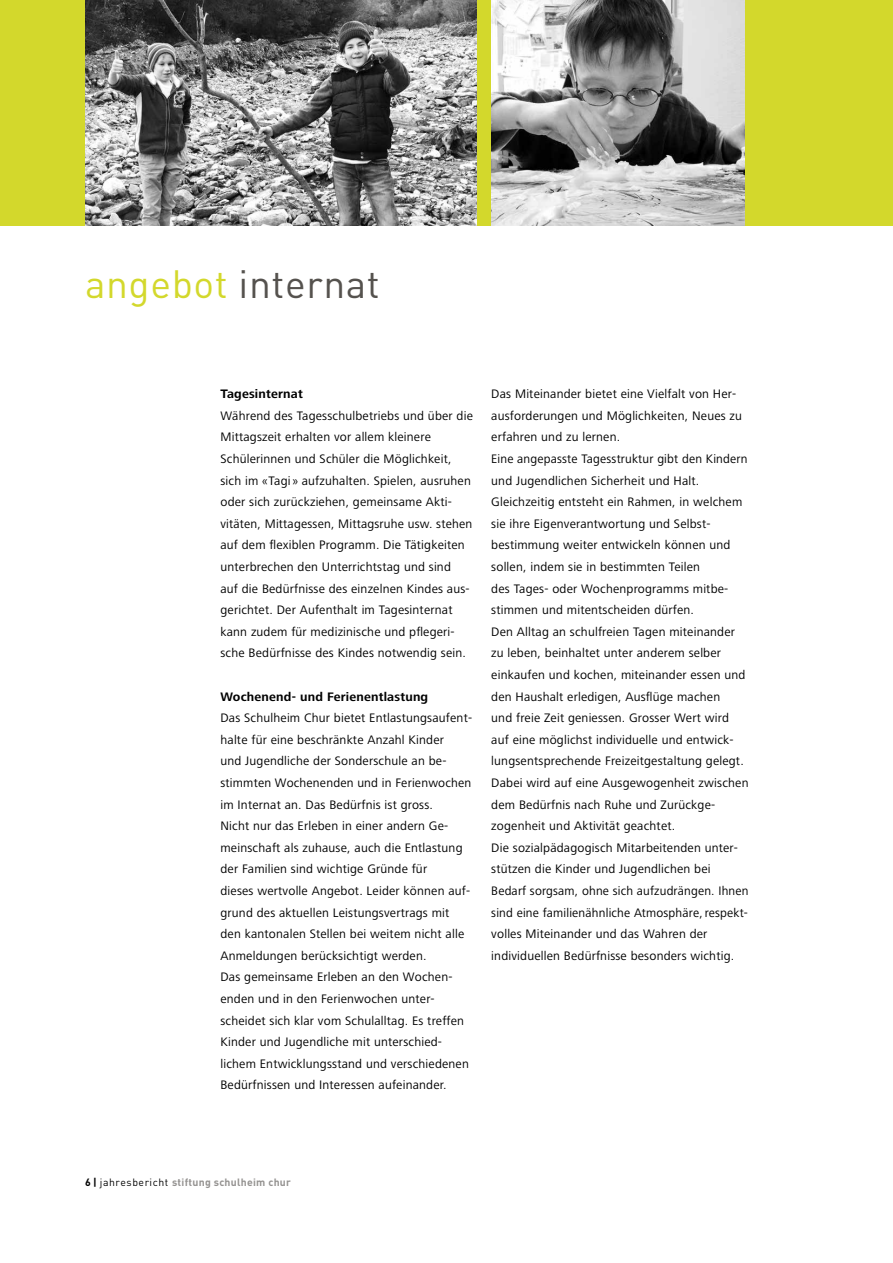
<style>
.page{position:relative;width:893px;height:1263px;background:#fff}
.page>*{position:absolute;margin:0;border:0;box-sizing:border-box;transform-origin:0 0}
.t1{font:39px "DINOT";letter-spacing:.015em;color:#55524e}
.t2{font:12.75px/21.6px "Frutiger Next LT";letter-spacing:.015em;color:#000}
.t3{font:700 12.75px "Frutiger Next LT";letter-spacing:.015em;color:#000}
.t4{font:700 10.5px "DINOT";letter-spacing:.025em;color:#949290}
.s1{color:#d3d82c}
.s2{color:#000}
.s3{font-weight:400;color:#000}
</style>
<div class="page">
<div style="left:0;top:0;width:893px;height:225px;background:#d3d82c"></div>
<img style="left:85px;top:0;width:391px;height:225px">
<img style="left:491px;top:0;width:253px;height:225px">
<h1 class="t1" style="left:85px;top:257px;width:296px"><span class="s1">angebot</span> internat</h1>
<p class="t3" style="left:220px;top:387px;width:84px">Tagesinternat</p>
<p class="t2" style="left:220px;top:405px;width:254px">Während des Tagesschulbetriebs und über die Mittagszeit erhalten vor allem kleinere Schülerinnen und Schüler die Möglichkeit, sich im «Tagi » aufzuhalten. Spielen, ausruhen oder sich zurückziehen, gemeinsame Akti&shy;vitäten, Mittagessen, Mittagsruhe usw. stehen auf dem flexiblen Programm. Die Tätigkeiten unterbrechen den Unterrichtstag und sind<br>auf die Bedürfnisse des einzelnen Kindes aus&shy;gerichtet. Der Aufenthalt im Tagesinternat kann zudem für medizinische und pflegeri&shy;sche Bedürfnisse des Kindes notwendig sein.</p>
<p class="t3" style="left:220px;top:689px;width:209px">Wochenend- und Ferienentlastung</p>
<p class="t2" style="left:220px;top:707px;width:253px">Das Schulheim Chur bietet Entlastungsaufent&shy;halte für eine beschränkte Anzahl Kinder<br>und Jugendliche der Sonderschule an be&shy;stimmten Wochenenden und in Ferienwochen im Internat an. Das Bedürfnis ist gross.<br>Nicht nur das Erleben in einer andern Ge&shy;meinschaft als zuhause, auch die Entlastung der Familien sind wichtige Gründe für<br>dieses wertvolle Angebot. Leider können auf&shy;grund des aktuellen Leistungsvertrags mit den kantonalen Stellen bei weitem nicht alle Anmeldungen berücksichtigt werden.<br>Das gemeinsame Erleben an den Wochen&shy;enden und in den Ferienwochen unter-- scheidet sich klar vom Schulalltag. Es treffen Kinder und Jugendliche mit unterschied-- lichem Entwicklungsstand und verschiedenen Bedürfnissen und Interessen aufeinander.</p>
<p class="t2" style="left:491px;top:383px;width:259px">Das Miteinander bietet eine Vielfalt von Her&shy;ausforderungen und Möglichkeiten, Neues zu erfahren und zu lernen.<br>Eine angepasste Tagesstruktur gibt den Kindern und Jugendlichen Sicherheit und Halt.<br>Gleichzeitig entsteht ein Rahmen, in welchem sie ihre Eigenverantwortung und Selbst&shy;bestimmung weiter entwickeln können und sollen, indem sie in bestimmten Teilen<br>des Tages- oder Wochenprogramms mitbe&shy;stimmen und mitentscheiden dürfen.<br>Den Alltag an schulfreien Tagen miteinander zu leben, beinhaltet unter anderem selber einkaufen und kochen, miteinander essen und den Haushalt erledigen, Ausflüge machen<br>und freie Zeit geniessen. Grosser Wert wird auf eine möglichst individuelle und entwick&shy;lungsentsprechende Freizeitgestaltung gelegt.<br>Dabei wird auf eine Ausgewogenheit zwischen dem Bedürfnis nach Ruhe und Zurückge&shy;zogenheit und Aktivität geachtet.<br>Die sozialpädagogisch Mitarbeitenden unter&shy;stützen die Kinder und Jugendlichen bei Bedarf sorgsam, ohne sich aufzudrängen. Ihnen sind eine familienähnliche Atmosphäre,respekt&shy;volles Miteinander und das Wahren der individuellen Bedürfnisse besonders wichtig.</p>
<p class="t4" style="left:85px;top:1175px;width:207px"><span class="s2">6 |</span> <span class="s3">jahresbericht</span> stiftung schulheim chur</p>
</div>
